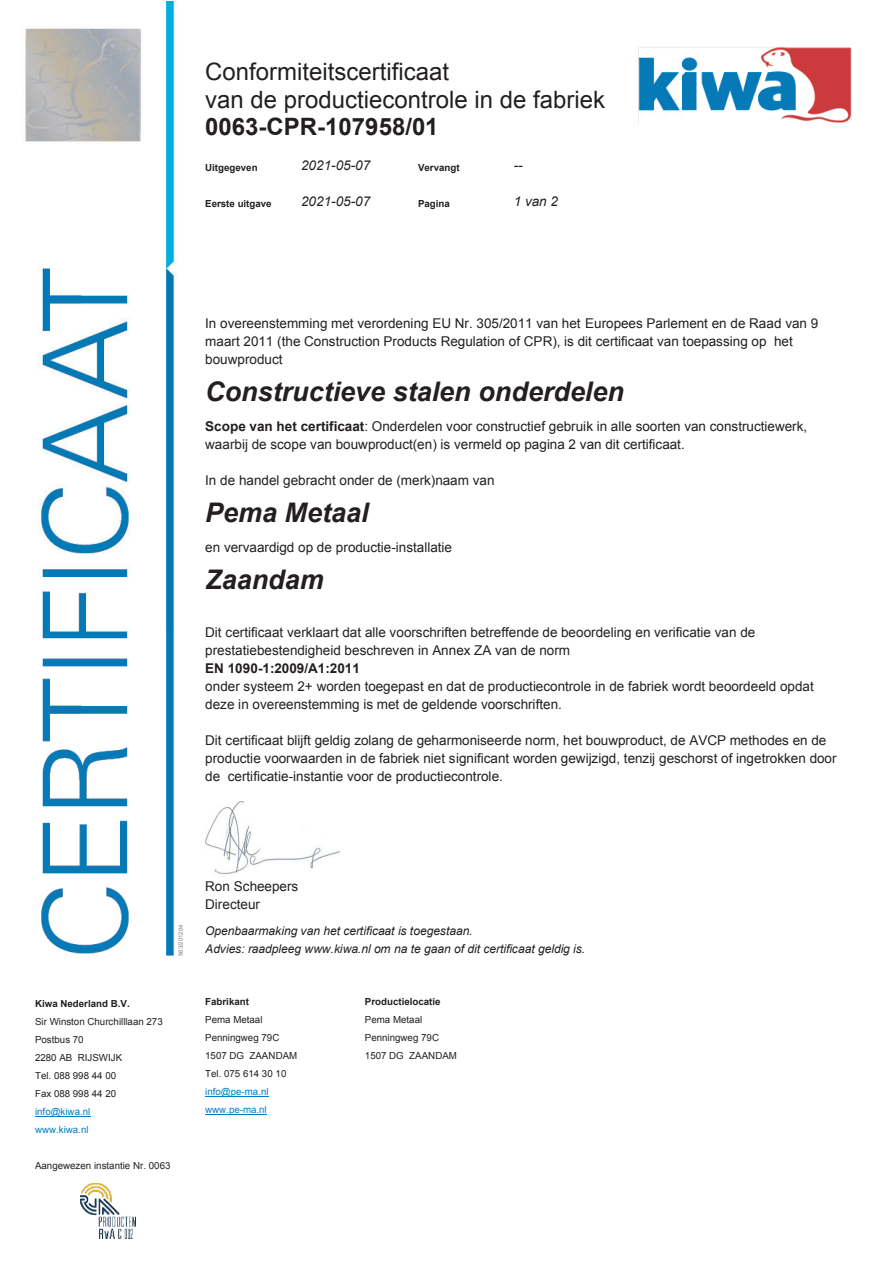
<style>
.page{position:relative;width:893px;height:1263px;background:#fff}
.page>*{position:absolute;margin:0;border:0;box-sizing:border-box;transform-origin:0 0}
.t1{font:italic 700 27px "Arial";color:#231f20}
.t2{font:24px/27.6px "Arial";color:#231f20}
.t3{font:700 24px "Arial";color:#231f20}
.t4{font:13.5px/18px "Arial";color:#231f20}
.t5{font:italic 13.5px "Arial";letter-spacing:.005em;color:#231f20}
.t6{font:700 13.5px "Arial";color:#231f20}
.t7{font:italic 12px/18px "Arial";letter-spacing:-.005em;color:#231f20}
.t8{font:9.75px/18px "Arial";color:#231f20}
.t9{font:700 9.75px "Arial";color:#231f20}
.t10{font:9.75px/18px "Arial";color:#007ec4}
.t11{font:9.75px "Arial";color:#007fbc}
.t12{font:6px "Arial";letter-spacing:.02em;color:#808285}
.s1{font-weight:700}
</style>
<div class="page">
<img style="left:25px;top:2px;width:827px;height:1237px">
<hr style="left:205px;top:1096px;width:64px;height:1px;background:#007ec4">
<hr style="left:205px;top:1114px;width:62px;height:1px;background:#007ec4">
<img style="left:205px;top:802px;width:136px;height:73px">
<hr style="left:35px;top:1116px;width:55px;height:1px;background:#007ec4">
<img style="left:80px;top:1183px;width:55px;height:55px">
<h2 class="t2" style="left:205px;top:58px;width:401px">Conformiteitscertificaat<br>van de productiecontrole in de fabriek</h2>
<h2 class="t3" style="left:205px;top:110px;width:235px">0063-CPR-107958/01</h2>
<p class="t9" style="left:205px;top:161px;width:54px">Uitgegeven</p>
<p class="t5" style="left:301px;top:157px;width:71px">2021-05-07</p>
<p class="t9" style="left:418px;top:161px;width:43px">Vervangt</p>
<p class="t5" style="left:514px;top:157px;width:10px">--</p>
<p class="t9" style="left:205px;top:197px;width:68px">Eerste uitgave</p>
<p class="t5" style="left:301px;top:193px;width:71px">2021-05-07</p>
<p class="t9" style="left:418px;top:197px;width:33px">Pagina</p>
<p class="t5" style="left:514px;top:193px;width:46px">1 van 2</p>
<p class="t4" style="left:205px;top:314px;width:615px">In overeenstemming met verordening EU Nr. 305/2011 van het Europees Parlement en de Raad van 9 maart 2011 (the Construction Products Regulation of CPR), is dit certificaat van toepassing op het bouwproduct</p>
<h1 class="t1" style="left:205px;top:373px;width:420px">Constructieve stalen onderdelen</h1>
<p class="t4" style="left:205px;top:417px;width:604px"><span class="s1">Scope van het certificaat</span>: Onderdelen voor constructief gebruik in alle soorten van constructiewerk, waarbij de scope van bouwproduct(en) is vermeld op pagina 2 van dit certificaat.</p>
<p class="t4" style="left:205px;top:471px;width:291px">In de handel gebracht onder de (merk)naam van</p>
<h1 class="t1" style="left:205px;top:494px;width:165px">Pema Metaal</h1>
<p class="t4" style="left:205px;top:538px;width:248px">en vervaardigd op de productie-installatie</p>
<h1 class="t1" style="left:205px;top:561px;width:120px">Zaandam</h1>
<p class="t4" style="left:205px;top:623px;width:551px">Dit certificaat verklaart dat alle voorschriften betreffende de beoordeling en verificatie van de prestatiebestendigheid beschreven in Annex ZA van de norm</p>
<p class="t6" style="left:205px;top:659px;width:156px">EN 1090-1:2009/A1:2011</p>
<p class="t4" style="left:205px;top:677px;width:610px">onder systeem 2+ worden toegepast en dat de productiecontrole in de fabriek wordt beoordeeld opdat deze in overeenstemming is met de geldende voorschriften.</p>
<p class="t4" style="left:205px;top:731px;width:633px">Dit certificaat blijft geldig zolang de geharmoniseerde norm, het bouwproduct, de AVCP methodes en de productie voorwaarden in de fabriek niet significant worden gewijzigd, tenzij geschorst of ingetrokken door de certificatie-instantie voor de productiecontrole.</p>
<p class="t12" style="left:177px;top:956px;width:33px;rotate:-90deg">563/201204</p>
<p class="t9" style="left:35px;top:997px;width:96px">Kiwa Nederland B.V.</p>
<p class="t8" style="left:35px;top:1012px;width:129px">Sir Winston Churchilllaan 273<br>Postbus 70<br>2280 AB RIJSWIJK<br>Tel. 088 998 44 00<br>Fax 088 998 44 20</p>
<p class="t10" style="left:35px;top:1102px;width:57px">info@kiwa.nl</p>
<p class="t11" style="left:35px;top:1123px;width:55px">www.kiwa.nl</p>
<p class="t8" style="left:35px;top:1156px;width:137px">Aangewezen instantie Nr. 0063</p>
<p class="t4" style="left:205px;top:877px;width:95px">Ron Scheepers<br>Directeur</p>
<p class="t7" style="left:205px;top:922px;width:381px">Openbaarmaking van het certificaat is toegestaan.<br>Advies: raadpleeg www.kiwa.nl om na te gaan of dit certificaat geldig is.</p>
<p class="t9" style="left:205px;top:995px;width:45px">Fabrikant</p>
<p class="t8" style="left:205px;top:1011px;width:94px">Pema Metaal<br>Penningweg 79C<br>1507 DG ZAANDAM<br>Tel. 075 614 30 10</p>
<p class="t10" style="left:205px;top:1083px;width:65px">info@pe-ma.nl www.pe-ma.nl</p>
<p class="t9" style="left:365px;top:995px;width:77px">Productielocatie</p>
<p class="t8" style="left:365px;top:1011px;width:94px">Pema Metaal<br>Penningweg 79C<br>1507 DG ZAANDAM</p>
</div>
